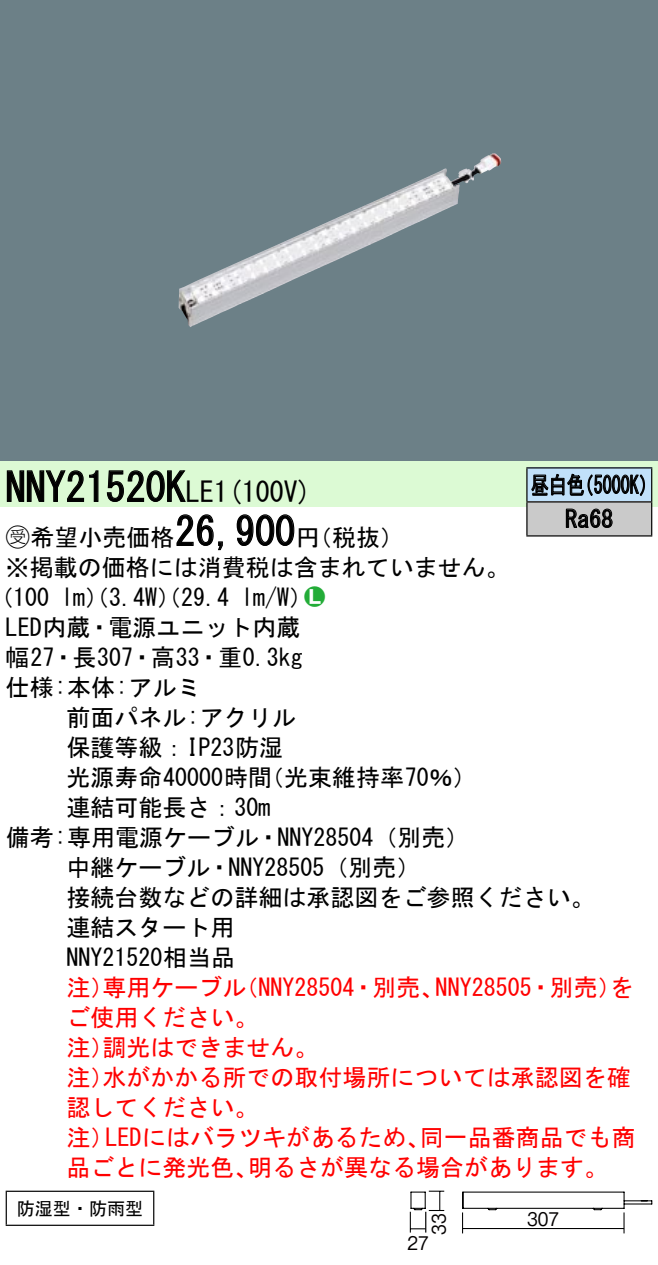
<style>
.page{position:relative;width:658px;height:1265px;background:#fff}
.page>*{position:absolute;margin:0;border:0;box-sizing:border-box;transform-origin:0 0}
.t1{font:40px "MS Gothic";color:#000}
.t2{font:28px "MS Gothic";color:#000}
.t3{font:24px/30px "MS Gothic";color:#000}
.t4{font:24px/30px "MS Gothic";color:#f00}
.t5{font:24px/34px "MS Gothic";color:#000;scale:.75 1}
.t6{font:24px "Ford Classification 1";color:#23ac38}
.t7{font:18.8px "Gothic BBB Pro Medium 90 pv RKSJ H";color:#040000;scale:.9 1}
.t8{font:18px "MS Gothic";color:#000}
.s1{font-size:40px}
.s2{font-family:"Ford Classification 1"}
.s3{color:#fff}
</style>
<div class="page">
<div style="left:0;top:0;width:658px;height:462px;background:#6c8087"></div>
<img style="left:179px;top:153px;width:322px;height:174px">
<div style="left:0;top:462px;width:658px;height:45px;background:#dcfad4"></div>
<svg style="left:6px;top:470px;width:93px;height:32px"></svg>
<svg style="left:106px;top:470px;width:80px;height:32px"></svg>
<svg style="left:176px;top:514px;width:47px;height:37px"></svg>
<svg style="left:236px;top:514px;width:59px;height:32px"></svg>
<hr style="left:6px;top:1191px;width:148px;height:1px;background:#000">
<hr style="left:6px;top:1192px;width:1px;height:33px;background:#000">
<hr style="left:153px;top:1192px;width:1px;height:33px;background:#000">
<hr style="left:6px;top:1225px;width:148px;height:1px;background:#000">
<div style="left:527px;top:468px;width:124px;height:34px;background:#c1e1fa"></div>
<div style="left:527px;top:502px;width:124px;height:34px;background:#cacaca"></div>
<hr style="left:526px;top:467px;width:126px;height:2px;background:#000">
<hr style="left:526px;top:468px;width:1px;height:33px;background:#000">
<hr style="left:651px;top:468px;width:1px;height:33px;background:#000">
<hr style="left:526px;top:501px;width:126px;height:2px;background:#000">
<hr style="left:526px;top:502px;width:1px;height:33px;background:#000">
<hr style="left:651px;top:502px;width:1px;height:33px;background:#000">
<hr style="left:526px;top:535px;width:126px;height:2px;background:#000">
<svg style="left:531px;top:473px;width:114px;height:23px"></svg>
<svg style="left:565px;top:508px;width:47px;height:20px"></svg>
<hr style="left:409px;top:1212px;width:2px;height:21px;background:#000">
<svg style="left:410px;top:1191px;width:242px;height:42px"></svg>
<hr style="left:462px;top:1228px;width:162px;height:1px;background:#000">
<h1 class="t1" style="left:6px;top:467px;width:162px">NNY21520</h1>
<p class="t2" style="left:166px;top:478px;width:147px"><span class="s1">K</span>LE (1 100 (V</p>
<p class="t5" style="left:565px;top:468px;width:65px;text-indent:-34px">昼白色<br>Ra68</p>
<p class="t5" style="left:575px;top:468px;width:109px">（5000 (K</p>
<h1 class="t1" style="left:175px;top:511px;width:121px">26,900</h1>
<p class="t3" style="left:6px;top:522px;width:505px"><span class="s2">B</span>希望小売価格<br>※掲載の価格には消費税は含まれていません。</p>
<p class="t6" style="left:304px;top:585px;width:22px">2<span class="s3">7</span></p>
<p class="t3" style="left:296px;top:522px;width:109px">（円税抜(</p>
<p class="t3" style="left:241px;top:582px;width:73px">l m (W/</p>
<p class="t3" style="left:6px;top:582px;width:298px;text-indent:-16px">（100<br>LED内蔵・電源ユニット内蔵幅27・長307・高33・重0.3kg仕様:本体:アルミ</p>
<p class="t3" style="left:66px;top:702px;width:231px">前面パネル:アクリル</p>
<p class="t3" style="left:66px;top:732px;width:218px">保護等級：IP23防湿</p>
<p class="t3" style="left:260px;top:762px;width:218px">（光束維持率70％(</p>
<p class="t3" style="left:61px;top:582px;width:170px">lm）（3.4 ）（W 29.4</p>
<p class="t3" style="left:66px;top:762px;width:207px">光源寿命40000時間</p>
<p class="t3" style="left:66px;top:792px;width:205px">連結可能長さ：30m</p>
<p class="t3" style="left:6px;top:822px;width:465px">備考:専用電源ケーブル・NNY28504（別売(</p>
<p class="t3" style="left:66px;top:852px;width:355px">中継ケーブル・NNY28505（別売(</p>
<p class="t3" style="left:66px;top:882px;width:529px">接続台数などの詳細は承認図をご参照ください。</p>
<p class="t3" style="left:66px;top:912px;width:169px">連結スタート用</p>
<p class="t3" style="left:66px;top:942px;width:170px">NNY21520相当品</p>
<p class="t4" style="left:435px;top:972px;width:199px">NNY28505・別売を）</p>
<p class="t4" style="left:102px;top:972px;width:145px">専用ケーブル</p>
<p class="t4" style="left:234px;top:972px;width:211px">（NNY28504・別売、</p>
<p class="t4" style="left:66px;top:972px;width:49px">注）</p>
<p class="t4" style="left:66px;top:1002px;width:193px">ご使用ください。</p>
<p class="t4" style="left:102px;top:1032px;width:217px">調光はできません。</p>
<p class="t4" style="left:102px;top:1032px;width:529px;text-indent:-36px">注）<br>水がかかる所での取付場所については承認図を確</p>
<p class="t4" style="left:66px;top:1062px;width:193px">注）<br>認してください。</p>
<p class="t4" style="left:66px;top:1122px;width:49px">注）</p>
<p class="t4" style="left:105px;top:1122px;width:326px">LEDにはバラツキがあるため、</p>
<p class="t4" style="left:420px;top:1122px;width:217px">同一品番商品でも商</p>
<p class="t4" style="left:66px;top:1152px;width:193px">品ごとに発光色、</p>
<p class="t8" style="left:17px;top:1199px;width:127px">防湿型・防雨型</p>
<p class="t4" style="left:248px;top:1152px;width:362px">明るさが異なる場合があります。</p>
<p class="t7" style="left:527px;top:1204px;width:37px">307</p>
<p class="t7" style="left:423px;top:1235px;width:25px;rotate:-90deg">33</p>
<p class="t7" style="left:407px;top:1228px;width:25px">27</p>
</div>
